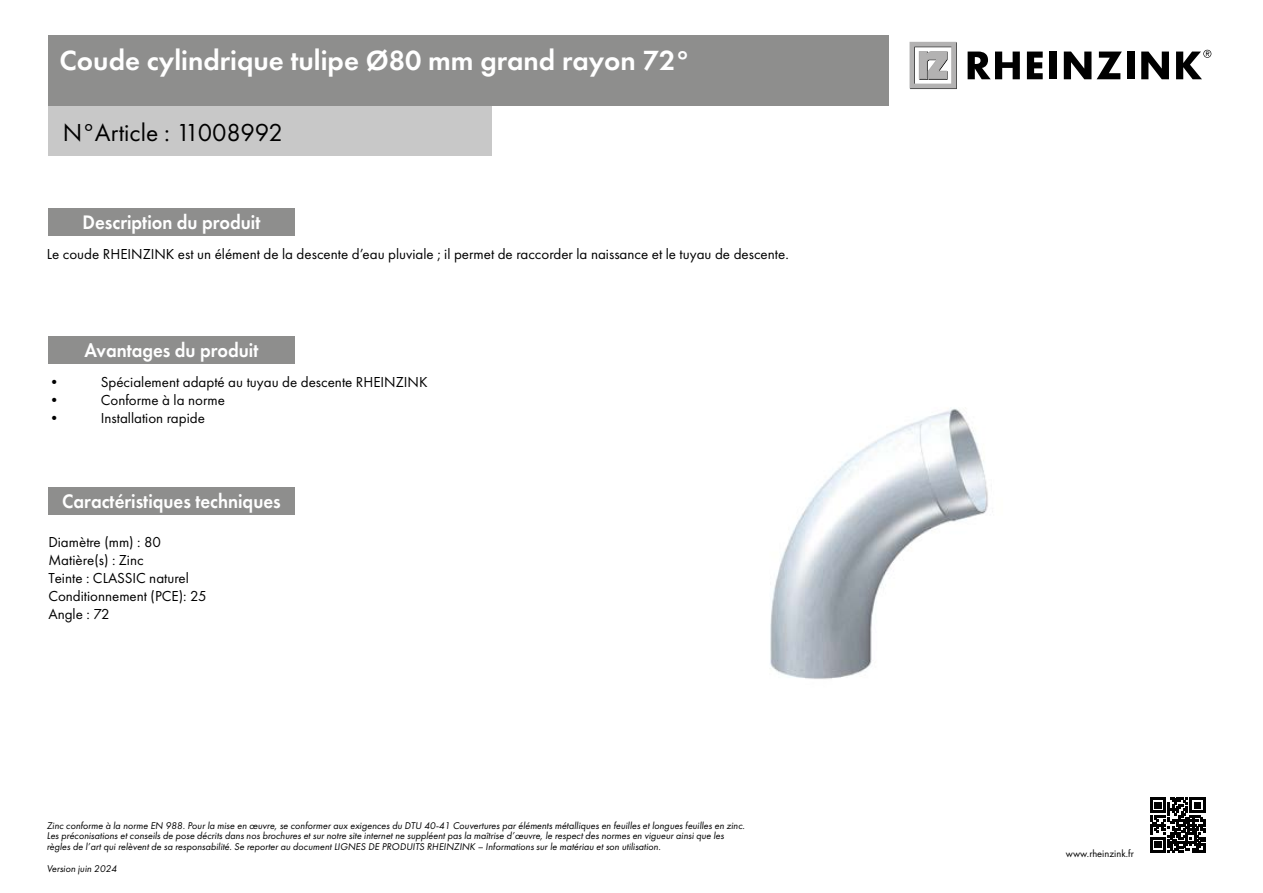
<style>
.page{position:relative;width:1263px;height:893px;background:#fff}
.page>*{position:absolute;margin:0;border:0;box-sizing:border-box;transform-origin:0 0}
.t1{font:25.5px "RZ Futura Demi";color:#fff}
.t2{font:25.5px "Futura PT";color:#000}
.t3{font:800 18px "RZ Futura";color:#fff}
.t4{font:15px/18px "Futura PT";color:#000}
.t5{font:10.5px "Futura PT";color:#000}
.t6{font:italic 9px/10.8px "RZ Futura";color:#000}
</style>
<div class="page">
<svg style="left:967px;top:52px;width:53px;height:27px"></svg>
<svg style="left:1027px;top:52px;width:16px;height:27px"></svg>
<div style="left:1049px;top:52px;width:8px;height:27px;background:#000"></div>
<svg style="left:1064px;top:52px;width:27px;height:27px"></svg>
<svg style="left:1097px;top:52px;width:25px;height:27px"></svg>
<div style="left:1127px;top:52px;width:7px;height:27px;background:#000"></div>
<svg style="left:1141px;top:52px;width:28px;height:27px"></svg>
<svg style="left:1176px;top:50px;width:35px;height:29px"></svg>
<svg style="left:909px;top:42px;width:48px;height:47px"></svg>
<div style="left:48px;top:35px;width:841px;height:71px;background:#8e8e8d"></div>
<div style="left:48px;top:336px;width:247px;height:28px;background:#8e8e8d"></div>
<img style="left:770px;top:408px;width:218px;height:271px">
<svg style="left:1150px;top:798px;width:55px;height:54px"></svg>
<div style="left:48px;top:208px;width:247px;height:28px;background:#8e8e8d"></div>
<div style="left:48px;top:487px;width:247px;height:28px;background:#8e8e8d"></div>
<div style="left:48px;top:106px;width:443px;height:50px;background:#c8c8c8"></div>
<h1 class="t1" style="left:60px;top:46px;width:632px">Coude cylindrique tulipe Ø80 mm grand rayon 72°</h1>
<h1 class="t2" style="left:63px;top:117px;width:222px">N°Article : 11008992</h1>
<h2 class="t3" style="left:83px;top:212px;width:179px">Description du produit</h2>
<h3 class="t4" style="left:47px;top:245px;width:743px">Le coude RHEINZINK est un élément de la descente d’eau pluviale ; il permet de raccorder la naissance et le tuyau de descente.</h3>
<h2 class="t3" style="left:84px;top:339px;width:176px">Avantages du produit</h2>
<h3 class="t4" style="left:47px;top:373px;width:16px">•</h3>
<h3 class="t4" style="left:101px;top:373px;width:328px">Spécialement adapté au tuyau de descente RHEINZINK</h3>
<h3 class="t4" style="left:47px;top:391px;width:16px">•</h3>
<h3 class="t4" style="left:101px;top:391px;width:126px">Conforme à la norme</h3>
<h3 class="t4" style="left:47px;top:409px;width:16px">•</h3>
<h3 class="t4" style="left:101px;top:409px;width:106px">Installation rapide</h3>
<h2 class="t3" style="left:62px;top:491px;width:220px">Caractéristiques techniques</h2>
<h3 class="t4" style="left:48px;top:533px;width:160px">Diamètre (mm) : 80<br>Matière(s) : Zinc<br>Teinte : CLASSIC naturel<br>Conditionnement (PCE): 25<br>Angle : 72</h3>
<p class="t6" style="left:47px;top:820px;width:699px">Zinc conforme à la norme EN 988. Pour la mise en œuvre, se conformer aux exigences du DTU 40-41 Couvertures par éléments métalliques en feuilles et longues feuilles en zinc.<br>Les préconisations et conseils de pose décrits dans nos brochures et sur notre site internet ne suppléent pas la maîtrise d’œuvre, le respect des normes en vigueur ainsi que les règles de l’art qui relèvent de sa responsabilité. Se reporter au document LIGNES DE PRODUITS RHEINZINK – Informations sur le matériau et son utilisation.</p>
<p class="t6" style="left:47px;top:863px;width:72px">Version juin 2024</p>
<p class="t5" style="left:1066px;top:847px;width:69px">www.rheinzink.fr</p>
</div>
